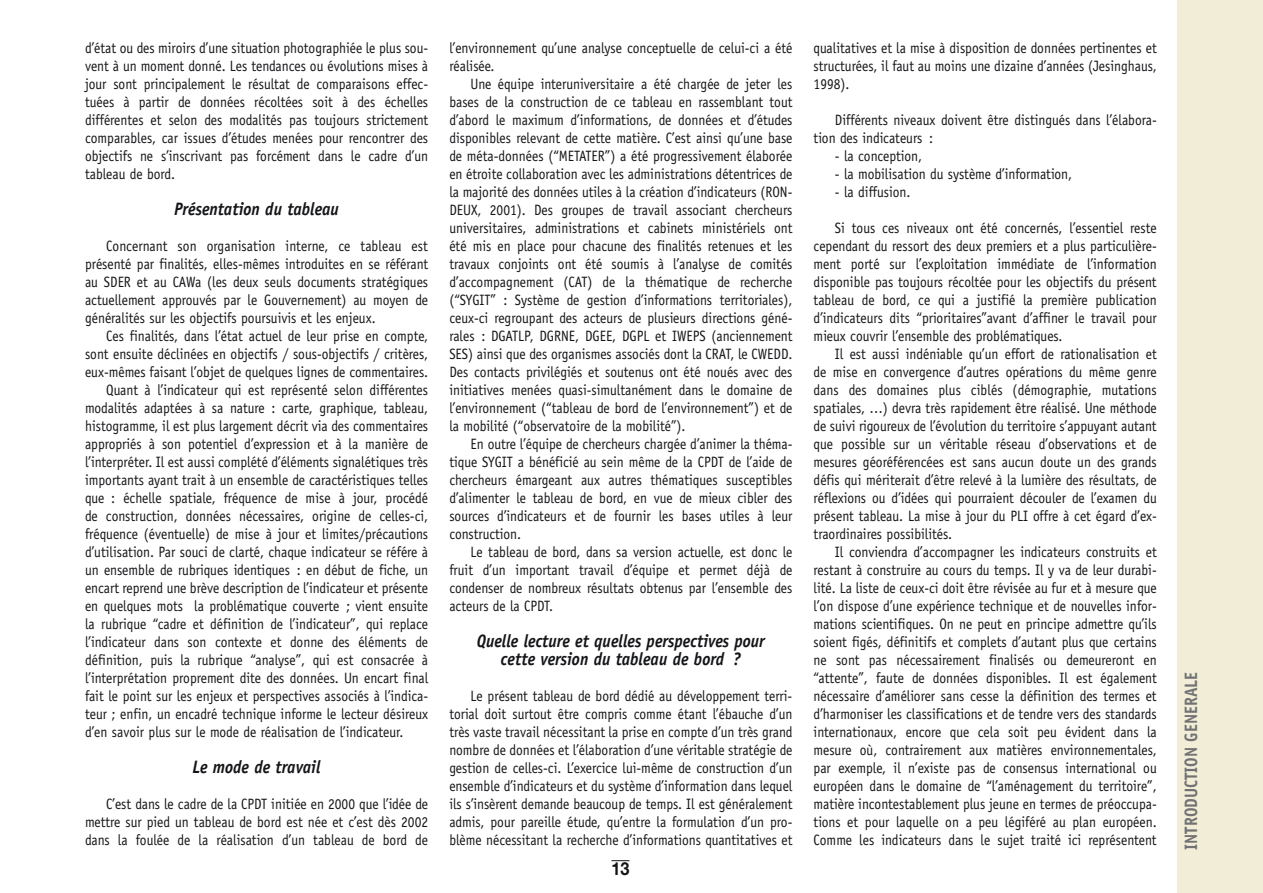
<style>
.page{position:relative;width:1263px;height:893px;background:#fff}
.page>*{position:absolute;margin:0;border:0;box-sizing:border-box;transform-origin:0 0}
.t1{font:italic 700 18px/18px "Officina Sans";color:#141518;text-align:center;scale:.9 1}
.t2{font:700 18px "Officina Sans";color:#727274;scale:.9 1}
.t3{font:700 18px "Helvetica Neue";color:#141518;scale:.9 1}
.t4{font:15px/18px "Officina Sans";color:#141518;text-align:justify;scale:.9 1}
</style>
<div class="page">
<div style="left:1178px;top:0;width:85px;height:893px;background:#f1edd7"></div>
<svg style="left:611px;top:860px;width:18px;height:1px"></svg>
<p class="t4" style="left:85px;top:41px;width:383px">d’état ou des miroirs d’une situation photographiée le plus sou&shy;vent à un moment donné. Les tendances ou évolutions mises à jour sont principalement le résultat de comparaisons effec&shy;tuées à partir de données récoltées soit à des échelles différentes et selon des modalités pas toujours strictement comparables, car issues d’études menées pour rencontrer des objectifs ne s’inscrivant pas forcément dans le cadre d’un tableau de bord.</p>
<p class="t1" style="left:174px;top:202px;width:185px">Présentation du tableau</p>
<p class="t4" style="left:85px;top:239px;width:383px;text-indent:21px">Concernant son organisation interne, ce tableau est présenté par finalités, elles-mêmes introduites en se référant au SDER et au CAWa (les deux seuls documents stratégiques actuellement approuvés par le Gouvernement) au moyen de généralités sur les objectifs poursuivis et les enjeux.</p>
<p class="t4" style="left:106px;top:329px;width:359px">Ces finalités, dans l’état actuel de leur prise en compte,</p>
<p class="t4" style="left:85px;top:347px;width:383px">sont ensuite déclinées en objectifs / sous-objectifs / critères,</p>
<p class="t4" style="left:85px;top:365px;width:383px">eux-mêmes faisant l’objet de quelques lignes de commentaires.</p>
<p class="t4" style="left:106px;top:383px;width:359px">Quant à l’indicateur qui est représenté selon différentes</p>
<p class="t4" style="left:85px;top:401px;width:383px">modalités adaptées à sa nature : carte, graphique, tableau,</p>
<p class="t4" style="left:85px;top:419px;width:383px">histogramme, il est plus largement décrit via des commentaires</p>
<p class="t4" style="left:85px;top:437px;width:383px">appropriés à son potentiel d’expression et à la manière de</p>
<p class="t4" style="left:85px;top:455px;width:383px">l’interpréter. Il est aussi complété d’éléments signalétiques très</p>
<p class="t4" style="left:85px;top:473px;width:383px">importants ayant trait à un ensemble de caractéristiques telles</p>
<p class="t4" style="left:85px;top:491px;width:383px">que : échelle spatiale, fréquence de mise à jour, procédé</p>
<p class="t4" style="left:85px;top:509px;width:383px">de construction, données nécessaires, origine de celles-ci,</p>
<p class="t4" style="left:85px;top:527px;width:383px">fréquence (éventuelle) de mise à jour et limites/précautions</p>
<p class="t4" style="left:85px;top:545px;width:383px">d’utilisation. Par souci de clarté, chaque indicateur se référe à</p>
<p class="t4" style="left:85px;top:563px;width:383px">un ensemble de rubriques identiques : en début de fiche, un</p>
<p class="t4" style="left:85px;top:581px;width:383px">encart reprend une brève description de l’indicateur et présente</p>
<p class="t4" style="left:85px;top:599px;width:383px">en quelques mots la problématique couverte ; vient ensuite</p>
<p class="t4" style="left:85px;top:617px;width:383px">la rubrique “cadre et définition de l’indicateur”, qui replace</p>
<p class="t4" style="left:85px;top:635px;width:383px">l’indicateur dans son contexte et donne des éléments de</p>
<p class="t4" style="left:85px;top:653px;width:383px">définition, puis la rubrique “analyse”, qui est consacrée à</p>
<p class="t4" style="left:85px;top:671px;width:383px">l’interprétation proprement dite des données. Un encart final</p>
<p class="t4" style="left:85px;top:689px;width:383px">fait le point sur les enjeux et perspectives associés à l’indica-</p>
<p class="t4" style="left:85px;top:707px;width:383px">teur ; enfin, un encadré technique informe le lecteur désireux</p>
<p class="t4" style="left:85px;top:725px;width:355px">d’en savoir plus sur le mode de réalisation de l’indicateur.</p>
<p class="t1" style="left:193px;top:760px;width:144px">Le mode de travail</p>
<p class="t4" style="left:85px;top:797px;width:383px;text-indent:21px">C’est dans le cadre de la CPDT initiée en 2000 que l’idée de mettre sur pied un tableau de bord est née et c’est dès 2002 dans la foulée de la réalisation d’un tableau de bord de</p>
<p class="t4" style="left:449px;top:41px;width:383px">l’environnement qu’une analyse conceptuelle de celui-ci a été réalisée.</p>
<p class="t4" style="left:449px;top:77px;width:383px;text-indent:21px">Une équipe interuniversitaire a été chargée de jeter les bases de la construction de ce tableau en rassemblant tout d’abord le maximum d’informations, de données et d’études disponibles relevant de cette matière. C’est ainsi qu’une base de méta-données (“METATER”) a été progressivement élaborée en étroite collaboration avec les administrations détentrices de la majorité des données utiles à la création d’indicateurs (RON-DEUX, 2001). Des groupes de travail associant chercheurs universitaires, administrations et cabinets ministériels ont été mis en place pour chacune des finalités retenues et les travaux conjoints ont été soumis à l’analyse de comités d’accompagnement (CAT) de la thématique de recherche (“SYGIT” : Système de gestion d’informations territoriales), ceux-ci regroupant des acteurs de plusieurs directions géné&shy;rales : DGATLP, DGRNE, DGEE, DGPL et IWEPS (anciennement SES) ainsi que des organismes associés dont la CRAT, le CWEDD.<br>Des contacts privilégiés et soutenus ont été noués avec des initiatives menées quasi-simultanément dans le domaine de l’environnement (“tableau de bord de l’environnement”) et de la mobilité (“observatoire de la mobilité”).</p>
<p class="t4" style="left:449px;top:437px;width:383px;text-indent:21px">En outre l’équipe de chercheurs chargée d’animer la théma&shy;tique SYGIT a bénéficié au sein même de la CPDT de l’aide de chercheurs émargeant aux autres thématiques susceptibles d’alimenter le tableau de bord, en vue de mieux cibler des sources d’indicateurs et de fournir les bases utiles à leur construction.</p>
<p class="t4" style="left:449px;top:545px;width:383px;text-indent:21px">Le tableau de bord, dans sa version actuelle, est donc le fruit d’un important travail d’équipe et permet déjà de condenser de nombreux résultats obtenus par l’ensemble des acteurs de la CPDT.</p>
<p class="t1" style="left:477px;top:634px;width:322px">Quelle lecture et quelles perspectives pour cette version du tableau de bord ?</p>
<p class="t4" style="left:449px;top:689px;width:383px;text-indent:21px">Le présent tableau de bord dédié au développement terri&shy;torial doit surtout être compris comme étant l’ébauche d’un très vaste travail nécessitant la prise en compte d’un très grand nombre de données et l’élaboration d’une véritable stratégie de gestion de celles-ci. L’exercice lui-même de construction d’un ensemble d’indicateurs et du système d’information dans lequel ils s’insèrent demande beaucoup de temps. Il est généralement admis, pour pareille étude, qu’entre la formulation d’un pro&shy;blème nécessitant la recherche d’informations quantitatives et</p>
<p class="t3" style="left:611px;top:862px;width:22px">13</p>
<p class="t4" style="left:814px;top:41px;width:383px">qualitatives et la mise à disposition de données pertinentes et structurées, il faut au moins une dizaine d’années (Jesinghaus, 1998).</p>
<p class="t4" style="left:814px;top:113px;width:383px;text-indent:21px">Différents niveaux doivent être distingués dans l’élabora&shy;tion des indicateurs :</p>
<p class="t4" style="left:835px;top:149px;width:99px">- la conception,</p>
<p class="t4" style="left:835px;top:167px;width:265px">- la mobilisation du système d’information,</p>
<p class="t4" style="left:835px;top:185px;width:85px">- la diffusion.</p>
<p class="t4" style="left:814px;top:221px;width:383px;text-indent:21px">Si tous ces niveaux ont été concernés, l’essentiel reste cependant du ressort des deux premiers et a plus particulière&shy;ment porté sur l’exploitation immédiate de l’information disponible pas toujours récoltée pour les objectifs du présent tableau de bord, ce qui a justifié la première publication d’indicateurs dits “prioritaires”avant d’affiner le travail pour mieux couvrir l’ensemble des problématiques.</p>
<p class="t4" style="left:814px;top:347px;width:383px;text-indent:21px">Il est aussi indéniable qu’un effort de rationalisation et de mise en convergence d’autres opérations du même genre dans des domaines plus ciblés (démographie, mutations spatiales, …) devra très rapidement être réalisé. Une méthode de suivi rigoureux de l’évolution du territoire s’appuyant autant que possible sur un véritable réseau d’observations et de mesures géoréférencées est sans aucun doute un des grands défis qui mériterait d’être relevé à la lumière des résultats, de réflexions ou d’idées qui pourraient découler de l’examen du présent tableau. La mise à jour du PLI offre à cet égard d’ex&shy;traordinaires possibilités.</p>
<p class="t4" style="left:814px;top:545px;width:383px;text-indent:21px">Il conviendra d’accompagner les indicateurs construits et restant à construire au cours du temps. Il y va de leur durabi&shy;lité. La liste de ceux-ci doit être révisée au fur et à mesure que l’on dispose d’une expérience technique et de nouvelles infor&shy;mations scientifiques. On ne peut en principe admettre qu’ils soient figés, définitifs et complets d’autant plus que certains ne sont pas nécessairement finalisés ou demeureront en “attente”, faute de données disponibles. Il est également nécessaire d’améliorer sans cesse la définition des termes et d’harmoniser les classifications et de tendre vers des standards internationaux, encore que cela soit peu évident dans la mesure où, contrairement aux matières environnementales, par exemple, il n’existe pas de consensus international ou européen dans le domaine de “l’aménagement du territoire”, matière incontestablement plus jeune en termes de préoccupa&shy;tions et pour laquelle on a peu légiféré au plan européen.<br>Comme les indicateurs dans le sujet traité ici représentent</p>
<p class="t2" style="left:1184px;top:850px;width:199px;rotate:-90deg">INTRODUCTION GENERALE</p>
</div>
